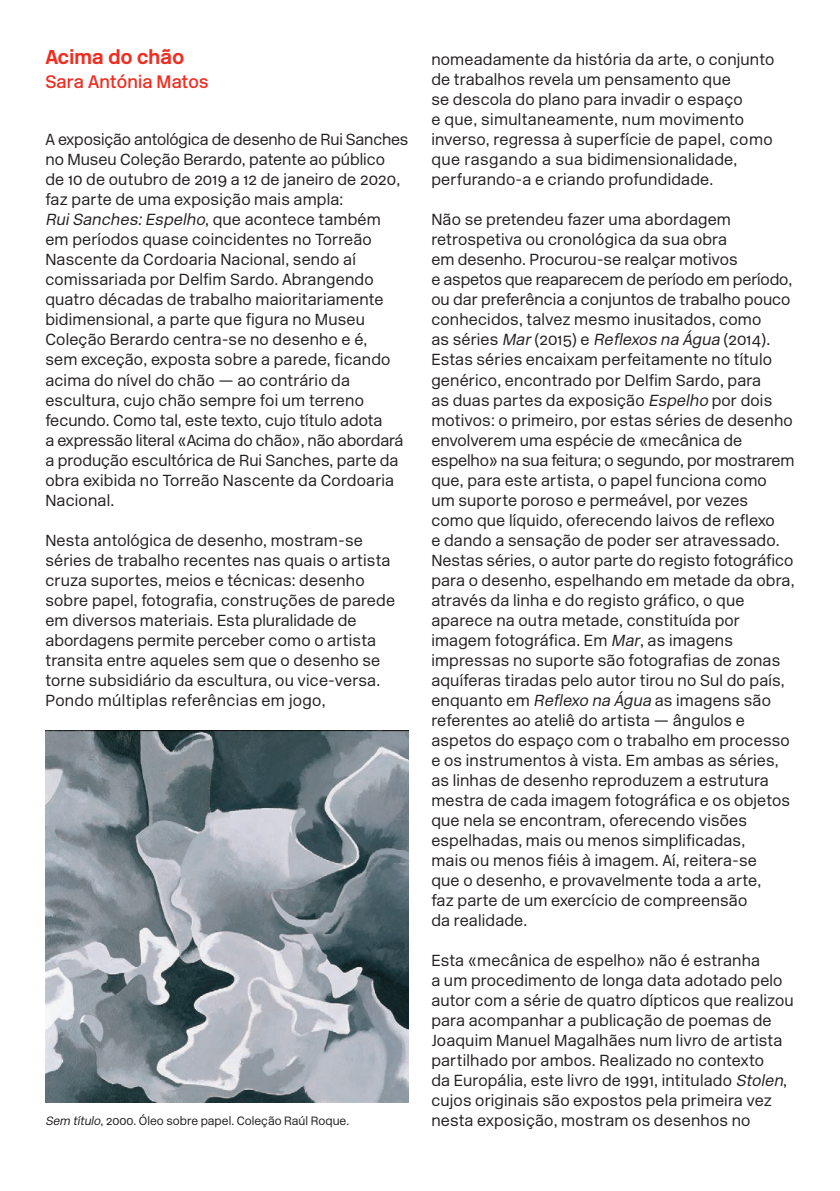
<style>
.page{position:relative;width:840px;height:1191px;background:#fff}
.page>*{position:absolute;margin:0;border:0;box-sizing:border-box;transform-origin:0 0}
.t1{font:700 20px "New Rail Alphabet";letter-spacing:.01em;color:#ee2e22}
.t2{font:500 18px "New Rail Alphabet";letter-spacing:.01em;color:#ee2e22}
.t3{font:300 16px/20px "New Rail Alphabet";letter-spacing:.01em;color:#231f20}
.t4{font:300 12px "New Rail Alphabet";color:#231f20}
.s1{font-style:italic}
</style>
<div class="page">
<img style="left:45px;top:731px;width:363px;height:371px">
<p class="t1" style="left:45px;top:44px;width:140px">Acima do chão</p>
<p class="t2" style="left:45px;top:70px;width:165px">Sara Antónia Matos</p>
<p class="t3" style="left:45px;top:130px;width:364px">A exposição antológica de desenho de Rui Sanches no Museu Coleção Berardo, patente ao público<br>de 10 de outubro de 2019 a 12 de janeiro de 2020, faz parte de uma exposição mais ampla:<br><span class="s1">RuiSanches:Espelho</span>, q u e a c o n te c e ta m b é m<br>em períodos quase coincidentes no Torreão Nascente da Cordoaria Nacional, sendo aí comissariada por Delfim Sardo. Abrangendo quatro décadas de trabalho maioritariamente bidimensional, a parte que figura no Museu Coleção Berardo centra-se no desenho e é,<br>sem exceção, exposta sobre a parede, ficando acima do nível do chão — ao contrário da escultura, cujo chão sempre foi um terreno fecundo. Como tal, este texto, cujo título adota<br>a expressão literal «Acima do chão», não abordará a produção escultórica de Rui Sanches, parte da obra exibida no Torreão Nascente da Cordoaria Nacional.</p>
<p class="t3" style="left:45px;top:530px;width:351px">Nesta antológica de desenho, mostram-se séries de trabalho recentes nas quais o artista cruza suportes, meios e técnicas: desenho sobre papel, fotografia, construções de parede em diversos materiais. Esta pluralidade de abordagens permite perceber como o artista transita entre aqueles sem que o desenho se torne subsidiário da escultura, ou vice-versa.<br>Pondo múltiplas referências em jogo,</p>
<p class="t3" style="left:431px;top:50px;width:344px">nomeadamente da história da arte, o conjunto de trabalhos revela um pensamento que<br>se descola do plano para invadir o espaço<br>e que, simultaneamente, num movimento inverso, regressa à superfície de papel, como que rasgando a sua bidimensionalidade, perfurando-a e criando profundidade.</p>
<p class="t3" style="left:431px;top:210px;width:364px">Não se pretendeu fazer uma abordagem retrospetiva ou cronológica da sua obra<br>em desenho. Procurou-se realçar motivos<br>e aspetos que reaparecem de período em período, ou dar preferência a conjuntos de trabalho pouco conhecidos, talvez mesmo inusitados, como<br>as séries <span class="s1">Mar</span>(2015) e <span class="s1">Reflexos na Água</span> (2014).<br>Estas séries encaixam perfeitamente no título genérico, encontrado por Delfim Sardo, para<br>as duas partes da exposição <span class="s1">Espelho</span> por dois motivos: o primeiro, por estas séries de desenho envolverem uma espécie de «mecânica de espelho» na sua feitura; o segundo, por mostrarem que, para este artista, o papel funciona como<br>um suporte poroso e permeável, por vezes<br>como que líquido, oferecendo laivos de reflexo<br>e dando a sensação de poder ser atravessado.<br>Nestas séries, o autor parte do registo fotográfico para o desenho, espelhando em metade da obra, através da linha e do registo gráfico, o que aparece na outra metade, constituída por imagem fotográfica. Em <span class="s1">Mar</span>, as imagens impressas no suporte são fotografias de zonas aquíferas tiradas pelo autor tirou no Sul do país, enquanto em <span class="s1">Reflexo na Água</span> as imagens são referentes ao ateliê do artista — ângulos e aspetos do espaço com o trabalho em processo e os instrumentos à vista. Em ambas as séries, as linhas de desenho reproduzem a estrutura mestra de cada imagem fotográfica e os objetos que nela se encontram, oferecendo visões espelhadas, mais ou menos simplificadas,<br>mais ou menos fiéis à imagem. Aí, reitera-se<br>que o desenho, e provavelmente toda a arte,<br>faz parte de um exercício de compreensão<br>da realidade.</p>
<p class="t3" style="left:431px;top:950px;width:364px">Esta «mecânica de espelho» não é estranha<br>a um procedimento de longa data adotado pelo autor com a série de quatro dípticos que realizou para acompanhar a publicação de poemas de Joaquim Manuel Magalhães num livro de artista partilhado por ambos. Realizado no contexto<br>da Europália, este livro de 1991, intitulado <span class="s1">Stolen</span>, cujos originais são expostos pela primeira vez</p>
<p class="t4" style="left:45px;top:1113px;width:305px"><span class="s1">Sem título</span>, 2000. Óleo sobre papel. Coleção Raúl Roque.</p>
<p class="t3" style="left:431px;top:1110px;width:320px">nesta exposição, mostram os desenhos no</p>
</div>
